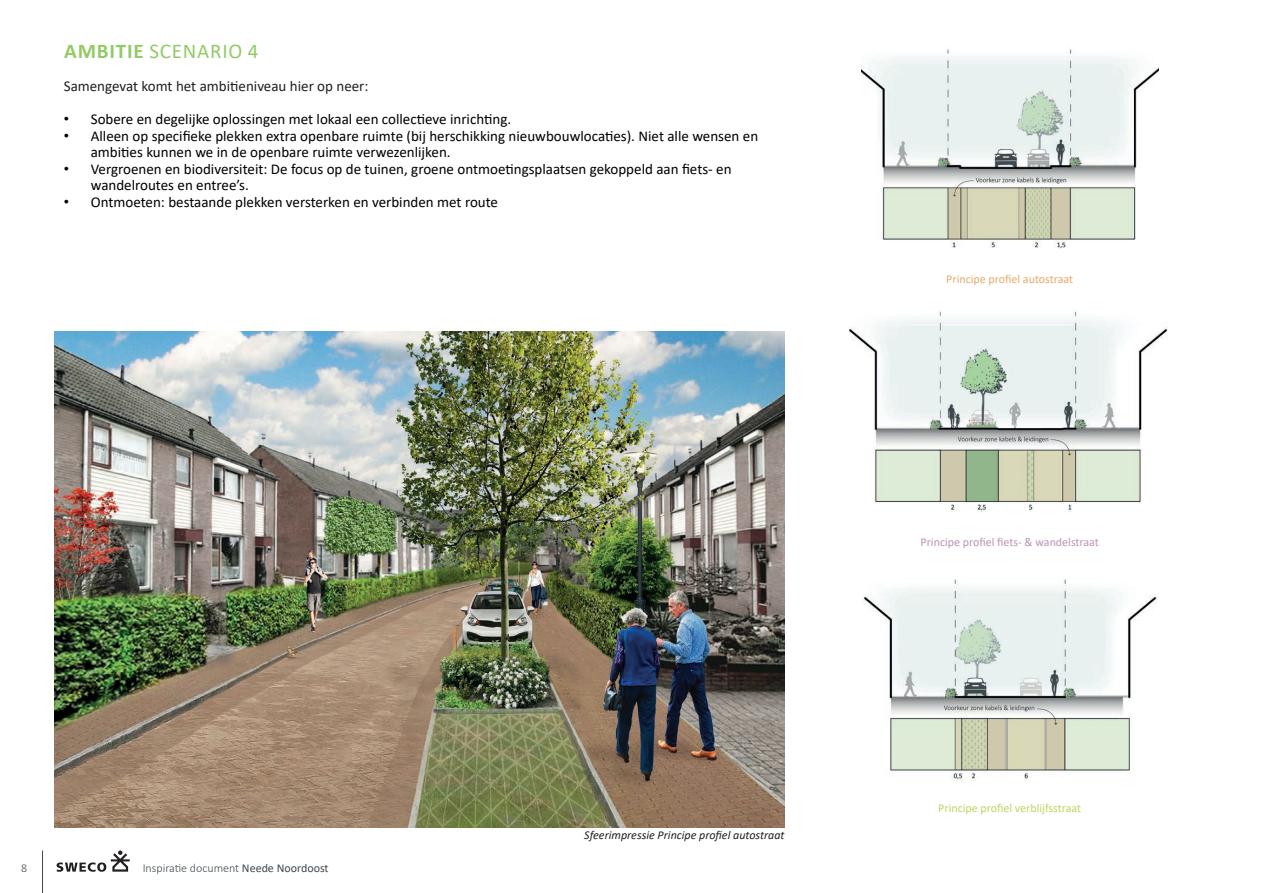
<style>
.page{position:relative;width:1263px;height:893px;background:#fff}
.page>*{position:absolute;margin:0;border:0;box-sizing:border-box;transform-origin:0 0}
.t1{font:21px "Calibri";letter-spacing:.04em;color:#92cb66}
.t2{font:15px/16.5px "Calibri";color:#000001}
.t3{font:15px "Calibri";color:#231f20}
.t4{font:italic 12px "Calibri";color:#231f20}
.t5{font:12px "Calibri";color:#bb94b3}
.t6{font:300 12px "Calibri";color:#3f4a50}
.t7{font:12px "Calibri";color:#c2d360}
.t8{font:12px "Calibri";color:#e7aa67}
.s1{font-weight:700}
.s2{font-family:"Arial"}
.s3{font-weight:400}
</style>
<div class="page">
<svg style="left:57px;top:850px;width:73px;height:22px"></svg>
<hr style="left:42px;top:850px;width:1px;height:43px;background:#3f4a50">
<img style="left:54px;top:332px;width:730px;height:495px">
<img style="left:861px;top:49px;width:297px;height:200px">
<img style="left:849px;top:311px;width:319px;height:201px">
<img style="left:863px;top:579px;width:295px;height:202px">
<h1 class="t1" style="left:64px;top:37px;width:196px"><span class="s1">AMBITIE</span> SCENARIO 4</h1>
<p class="t3" style="left:64px;top:76px;width:306px">Samengevat komt het ambitieniveau hier op neer:</p>
<p class="t2" style="left:64px;top:111px;width:449px"><span class="s2">•</span> Sobere en degelijke oplossingen met lokaal een collectieve inrichting.</p>
<p class="t2" style="left:91px;top:127px;width:669px;text-indent:-27px"><span class="s2">•</span> Alleen op specifieke plekken extra openbare ruimte (bij herschikking nieuwbouwlocaties). Niet alle wensen en ambities kunnen we in de openbare ruimte verwezenlijken.</p>
<p class="t2" style="left:91px;top:160px;width:642px;text-indent:-27px"><span class="s2">•</span> Vergroenen en biodiversiteit: De focus op de tuinen, groene ontmoetingsplaatsen gekoppeld aan fiets- en wandelroutes en entree’s.</p>
<p class="t2" style="left:64px;top:193px;width:436px"><span class="s2">•</span> Ontmoeten: bestaande plekken versterken en verbinden met route</p>
<p class="t6" style="left:21px;top:860px;width:8px">8</p>
<p class="t6" style="left:143px;top:860px;width:187px">Inspiratie document <span class="s3">Neede Noordoost</span></p>
<p class="t4" style="left:584px;top:827px;width:202px">Sfeerimpressie Principe profiel autostraat</p>
<p class="t8" style="left:946px;top:271px;width:128px">Principe profiel autostraat</p>
<p class="t5" style="left:920px;top:534px;width:180px">Principe profiel fiets- &amp; wandelstraat</p>
<p class="t7" style="left:938px;top:799px;width:144px">Principe profiel verblijfsstraat</p>
</div>
